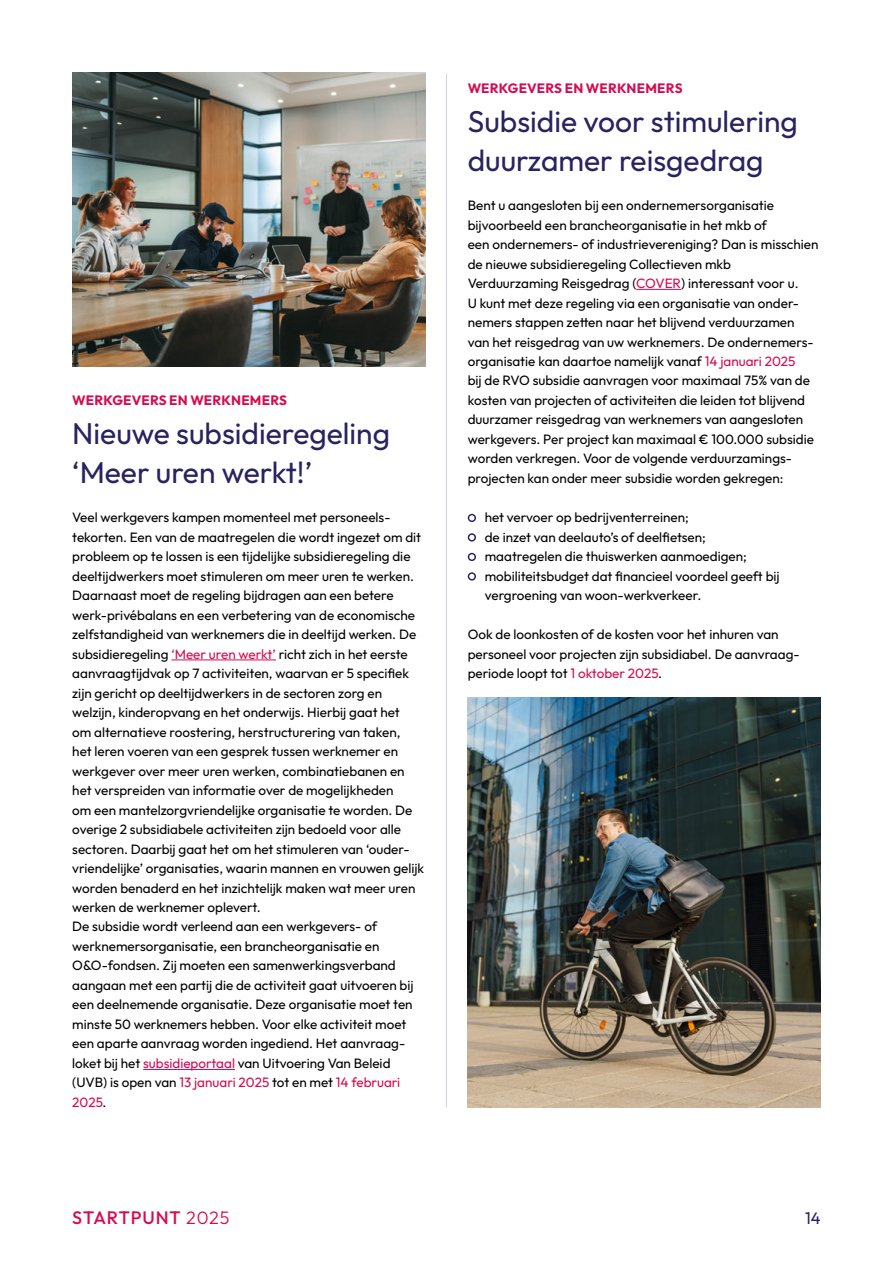
<style>
.page{position:relative;width:893px;height:1263px;background:#fff}
.page>*{position:absolute;margin:0;border:0;box-sizing:border-box;transform-origin:0 0}
.t1{font:30px/39px "Outfit";color:#282361}
.t2{font:500 18px "Outfit";letter-spacing:.04em;color:#d60b52}
.t3{font:16.5px "Outfit";color:#282361}
.t4{font:13.5px/19.5px "Outfit";color:#000}
.t5{font:700 13.5px "Outfit";letter-spacing:.015em;color:#d60b52}
.s1{color:#d60b52}
.s2{font-weight:300}
</style>
<div class="page">
<hr style="left:171px;top:660px;width:105px;height:1px;background:#d60b52">
<hr style="left:143px;top:1069px;width:92px;height:1px;background:#d60b52">
<hr style="left:636px;top:289px;width:45px;height:1px;background:#d60b52">
<svg style="left:468px;top:514px;width:8px;height:8px"></svg>
<svg style="left:468px;top:533px;width:8px;height:9px"></svg>
<svg style="left:468px;top:553px;width:8px;height:8px"></svg>
<svg style="left:468px;top:572px;width:8px;height:9px"></svg>
<img style="left:468px;top:698px;width:353px;height:409px">
<hr style="left:446px;top:74px;width:1px;height:1033px;background:#d4d3df">
<img style="left:72px;top:72px;width:353px;height:294px">
<p class="t5" style="left:72px;top:391px;width:216px">WERKGEVERS EN WERKNEMERS</p>
<h1 class="t1" style="left:72px;top:415px;width:319px">Nieuwe subsidieregeling ‘Meer uren werkt!’</h1>
<p class="t4" style="left:72px;top:508px;width:353px">Veel werkgevers kampen momenteel met personeels&shy;tekorten. Een van de maatregelen die wordt ingezet om dit probleem op te lossen is een tijdelijke subsidieregeling die deeltijdwerkers moet stimuleren om meer uren te werken.<br>Daarnaast moet de regeling bijdragen aan een betere werk-privébalans en een verbetering van de economische zelfstandigheid van werknemers die in deeltijd werken. De subsidieregeling <span class="s1">‘Meer uren werkt’</span> richt zich in het eerste aanvraagtijdvak op 7 activiteiten, waarvan er 5 specifiek zijn gericht op deeltijdwerkers in de sectoren zorg en welzijn, kinderopvang en het onderwijs. Hierbij gaat het<br>om alternatieve roostering, herstructurering van taken,<br>het leren voeren van een gesprek tussen werknemer en werkgever over meer uren werken, combinatiebanen en het verspreiden van informatie over de mogelijkheden<br>om een mantelzorgvriendelijke organisatie te worden. De overige 2 subsidiabele activiteiten zijn bedoeld voor alle sectoren. Daarbij gaat het om het stimuleren van ‘ouder&shy;vriendelijke’ organisaties, waarin mannen en vrouwen gelijk worden benaderd en het inzichtelijk maken wat meer uren werken de werknemer oplevert.<br>De subsidie wordt verleend aan een werkgevers- of werknemersorganisatie, een brancheorganisatie en O&amp;O-fondsen. Zij moeten een samenwerkingsverband aangaan met een partij die de activiteit gaat uitvoeren bij een deelnemende organisatie. Deze organisatie moet ten minste 50 werknemers hebben. Voor elke activiteit moet een aparte aanvraag worden ingediend. Het aanvraag&shy;loket bij het <span class="s1">subsidieportaal</span> van Uitvoering Van Beleid (UVB) is open van <span class="s1">13 januari 2025</span> tot en met <span class="s1">14 februari 2025</span>.</p>
<p class="t5" style="left:468px;top:79px;width:216px">WERKGEVERS EN WERKNEMERS</p>
<h1 class="t1" style="left:468px;top:103px;width:332px">Subsidie voor stimulering duurzamer reisgedrag</h1>
<p class="t4" style="left:468px;top:196px;width:352px">Bent u aangesloten bij een ondernemersorganisatie bijvoorbeeld een brancheorganisatie in het mkb of<br>een ondernemers- of industrievereniging? Dan is misschien de nieuwe subsidieregeling Collectieven mkb Verduurzaming Reisgedrag (<span class="s1">COVER</span>) interessant voor u.<br>U kunt met deze regeling via een organisatie van onder&shy;nemers stappen zetten naar het blijvend verduurzamen van het reisgedrag van uw werknemers. De ondernemers&shy;organisatie kan daartoe namelijk vanaf <span class="s1">14 januari 2025<br></span>bij de RVO subsidie aanvragen voor maximaal 75% van de kosten van projecten of activiteiten die leiden tot blijvend duurzamer reisgedrag van werknemers van aangesloten werkgevers. Per project kan maximaal € 100.000 subsidie worden verkregen. Voor de volgende verduurzamings&shy;projecten kan onder meer subsidie worden gekregen:</p>
<p class="t4" style="left:485px;top:508px;width:296px">het vervoer op bedrijventerreinen;<br>de inzet van deelauto’s of deelfietsen; maatregelen die thuiswerken aanmoedigen; mobiliteitsbudget dat financieel voordeel geeft bij vergroening van woon-werkverkeer.</p>
<p class="t4" style="left:468px;top:625px;width:332px">Ook de loonkosten of de kosten voor het inhuren van personeel voor projecten zijn subsidiabel. De aanvraag&shy;periode loopt tot <span class="s1">1 oktober 2025</span>.</p>
<h2 class="t2" style="left:72px;top:1206px;width:159px">STARTPUNT <span class="s2">2025</span></h2>
<p class="t3" style="left:805px;top:1208px;width:17px">14</p>
</div>
